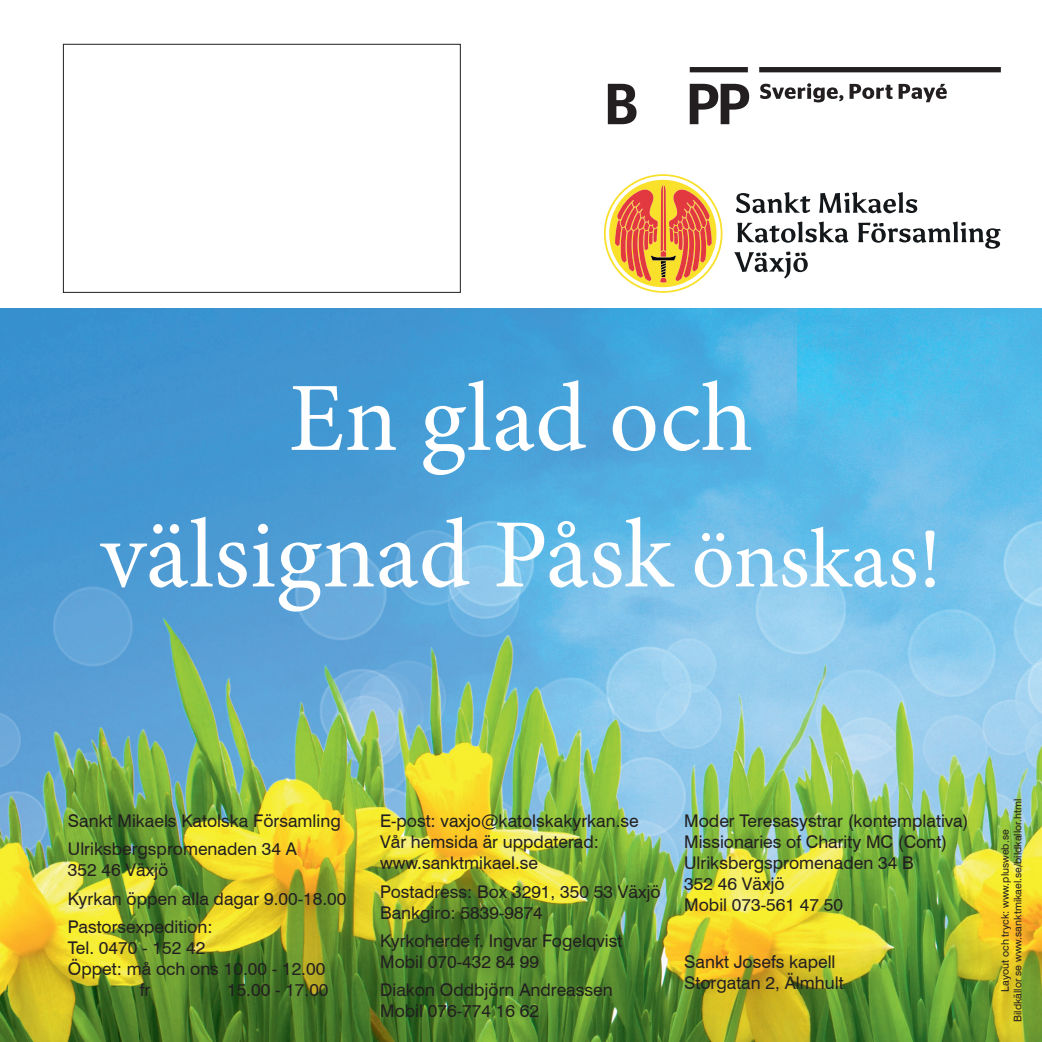
<style>
.page{position:relative;width:1042px;height:1042px;background:#fff}
.page>*{position:absolute;margin:0;border:0;box-sizing:border-box;transform-origin:0 0}
.t1{font:98px/136.5px "Minion Pro";color:#fff;text-align:center}
.t2{font:17.5px/21px "Swiss 721 BT";color:#231f20}
.t3{font:10.5px/12.6px "Swiss 721 BT";color:#231f20;text-align:center}
.s1{font-size:84px}
</style>
<div class="page">
<img style="left:0;top:308px;width:1042px;height:734px">
<div style="left:63px;top:44px;width:398px;height:249px;border:1px solid #231f20"></div>
<div style="left:690px;top:67px;width:58px;height:5px;background:#231f20"></div>
<div style="left:759px;top:67px;width:242px;height:5px;background:#231f20"></div>
<svg style="left:760px;top:83px;width:83px;height:19px"></svg>
<svg style="left:849px;top:84px;width:43px;height:15px"></svg>
<svg style="left:898px;top:84px;width:49px;height:18px"></svg>
<svg style="left:690px;top:84px;width:59px;height:40px"></svg>
<svg style="left:608px;top:84px;width:28px;height:40px"></svg>
<svg style="left:604px;top:174px;width:118px;height:119px"></svg>
<svg style="left:736px;top:192px;width:74px;height:21px"></svg>
<svg style="left:819px;top:192px;width:98px;height:21px"></svg>
<svg style="left:737px;top:221px;width:111px;height:22px"></svg>
<svg style="left:858px;top:221px;width:143px;height:28px"></svg>
<svg style="left:734px;top:252px;width:74px;height:26px"></svg>
<h1 class="t1" style="left:100px;top:351px;width:843px">En glad och välsignad Påsk <span class="s1">önskas!</span></h1>
<p class="t2" style="left:68px;top:806px;width:274px;line-height:28.3px">Sankt Mikaels Katolska Församling<br>Ulriksbergspromenaden 34 A</p>
<p class="t2" style="left:68px;top:856px;width:280px;line-height:28.3px">352 46 Växjö<br>Kyrkan öppen alla dagar 9.00-18.00<br>Pastorsexpedition:</p>
<p class="t2" style="left:68px;top:937px;width:139px">Tel. 0470 - 152 42</p>
<p class="t2" style="left:68px;top:958px;width:259px">Öppet: må och ons 10.00 - 12.00</p>
<p class="t2" style="left:140px;top:979px;width:12px">fr</p>
<p class="t2" style="left:227px;top:979px;width:103px">15.00 - 17.00</p>
<p class="t2" style="left:380px;top:810px;width:260px">E-post: vaxjo@katolskakyrkan.se<br>Vår hemsida är uppdaterad: www.sanktmikael.se</p>
<p class="t2" style="left:380px;top:880px;width:282px">Postadress: Box 3291, 350 53 Växjö<br>Bankgiro: 5839-9874</p>
<p class="t2" style="left:380px;top:930px;width:244px">Kyrkoherde f. Ingvar Fogelqvist<br>Mobil 070-432 84 99</p>
<p class="t2" style="left:380px;top:979px;width:234px">Diakon Oddbjörn Andreassen<br>Mobil 076-774 16 62</p>
<p class="t2" style="left:684px;top:810px;width:286px">Moder Teresasystrar (kontemplativa)<br>Missionaries of Charity MC (Cont)<br>Ulriksbergspromenaden 34 B<br>352 46 Växjö<br>Mobil 073-561 47 50</p>
<p class="t2" style="left:684px;top:951px;width:161px">Sankt Josefs kapell<br>Storgatan 2, Älmhult</p>
<p class="t3" style="left:998px;top:1022px;width:224px;rotate:-90deg">Layout och tryck: www.plusweb.se<br>Bildkällor se www.sanktmikael.se/bildkallor.html</p>
</div>
